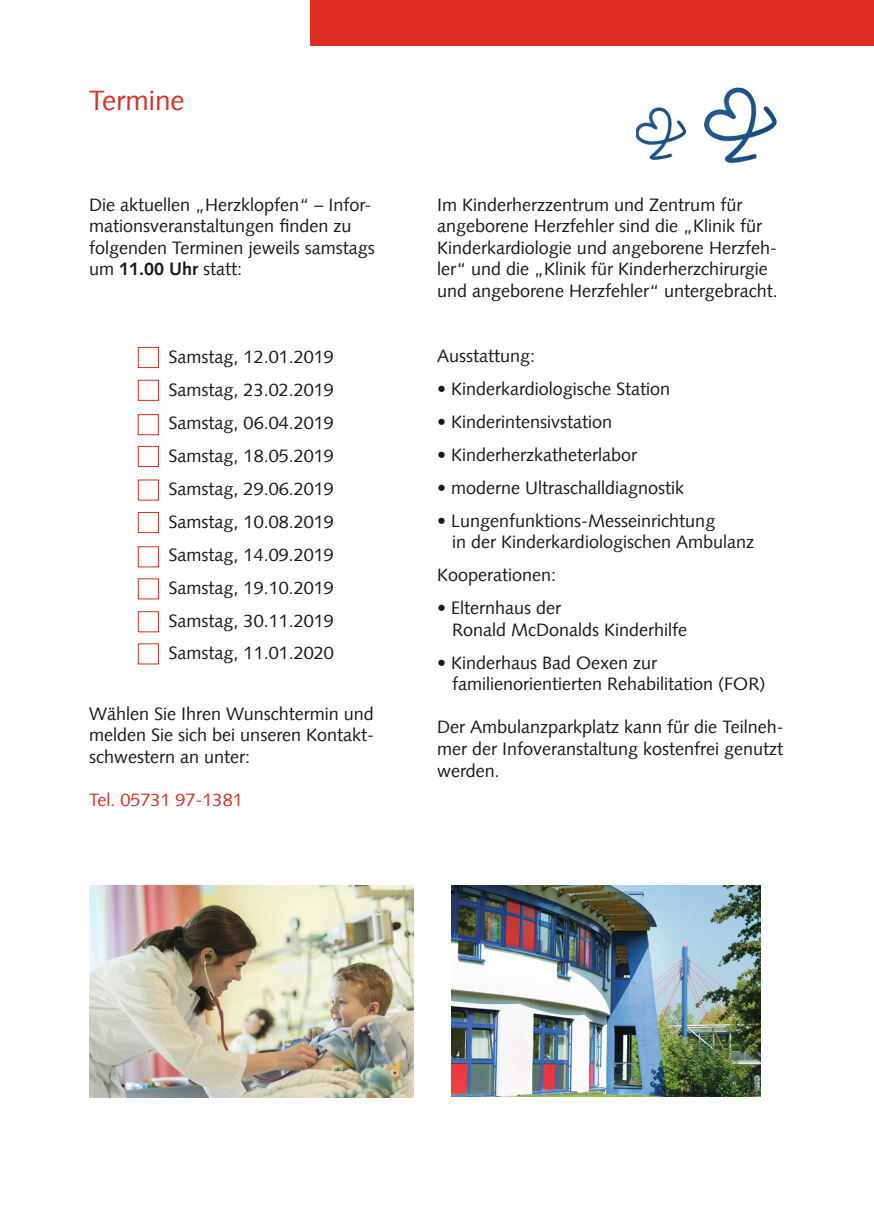
<style>
.page{position:relative;width:874px;height:1225px;background:#fff}
.page>*{position:absolute;margin:0;border:0;box-sizing:border-box;transform-origin:0 0}
.t1{font:28px "Syntax";color:#df2d21}
.t2{font:18px/21.6px "Syntax";color:#171818}
.t3{font:18px "Syntax";color:#df2d21}
.s1{font-weight:700}
</style>
<div class="page">
<div style="left:310px;top:0;width:563px;height:45px;background:#df2d21"></div>
<div style="left:138px;top:611px;width:20px;height:21px;border:1px solid #df2d21"></div>
<div style="left:138px;top:347px;width:20px;height:21px;border:1px solid #df2d21"></div>
<div style="left:138px;top:380px;width:20px;height:20px;border:1px solid #df2d21"></div>
<div style="left:138px;top:414px;width:20px;height:21px;border:1px solid #df2d21"></div>
<div style="left:138px;top:446px;width:20px;height:21px;border:1px solid #df2d21"></div>
<div style="left:138px;top:512px;width:20px;height:21px;border:1px solid #df2d21"></div>
<img style="left:89px;top:885px;width:324px;height:212px">
<img style="left:451px;top:885px;width:309px;height:211px">
<img style="left:704px;top:87px;width:73px;height:75px">
<img style="left:636px;top:108px;width:49px;height:51px">
<h1 class="t1" style="left:89px;top:84px;width:97px">Termine</h1>
<p class="t2" style="left:89px;top:194px;width:287px">Die aktuellen „Herzklopfen“ – Infor&shy;mationsveranstaltungen finden zu folgenden Terminen jeweils samstags um <span class="s1">11.00 Uhr</span> statt:</p>
<p class="t2" style="left:168px;top:340px;width:167px;line-height:33px;text-align:justify">Samstag, 12.01.2019<br>Samstag, 23.02.2019<br>Samstag, 06.04.2019<br>Samstag, 18.05.2019<br>Samstag, 29.06.2019<br>Samstag, 10.08.2019<br>Samstag, 14.09.2019<br>Samstag, 19.10.2019<br>Samstag, 30.11.2019<br>Samstag, 11.01.2020</p>
<p class="t2" style="left:89px;top:702px;width:286px;text-align:justify">Wählen Sie Ihren Wunschtermin und melden Sie sich bei unseren Kontakt&shy;schwestern an unter:</p>
<p class="t3" style="left:89px;top:789px;width:155px">Tel. 05731 97-1381</p>
<p class="t2" style="left:437px;top:194px;width:342px">Im Kinderherzzentrum und Zentrum für angeborene Herzfehler sind die „Klinik für Kinderkardiologie und angeborene Herzfeh&shy;ler“ und die „Klinik für Kinderherzchirurgie und angeborene Herzfehler“ untergebracht.</p>
<p class="t2" style="left:437px;top:345px;width:100px">Ausstattung:</p>
<p class="t2" style="left:437px;top:378px;width:234px">• Kinderkardiologische Station</p>
<p class="t2" style="left:437px;top:411px;width:177px">• Kinderintensivstation</p>
<p class="t2" style="left:437px;top:444px;width:201px">• Kinderherzkatheterlabor</p>
<p class="t2" style="left:437px;top:477px;width:249px">• moderne Ultraschalldiagnostik</p>
<p class="t2" style="left:452px;top:509px;width:303px;text-indent:-15px">• Lungenfunktions-Messeinrichtung<br>in der Kinderkardiologischen Ambulanz</p>
<p class="t2" style="left:437px;top:564px;width:121px">Kooperationen:</p>
<p class="t2" style="left:452px;top:597px;width:237px;text-indent:-15px">• Elternhaus der<br>Ronald McDonalds Kinderhilfe</p>
<p class="t2" style="left:452px;top:651px;width:315px;text-indent:-15px">• Kinderhaus Bad Oexen zur familienorientierten Rehabilitation (FOR)</p>
<p class="t2" style="left:437px;top:716px;width:348px;text-align:justify">Der Ambulanzparkplatz kann für die Teilneh&shy;mer der Infoveranstaltung kostenfrei genutzt werden.</p>
</div>
